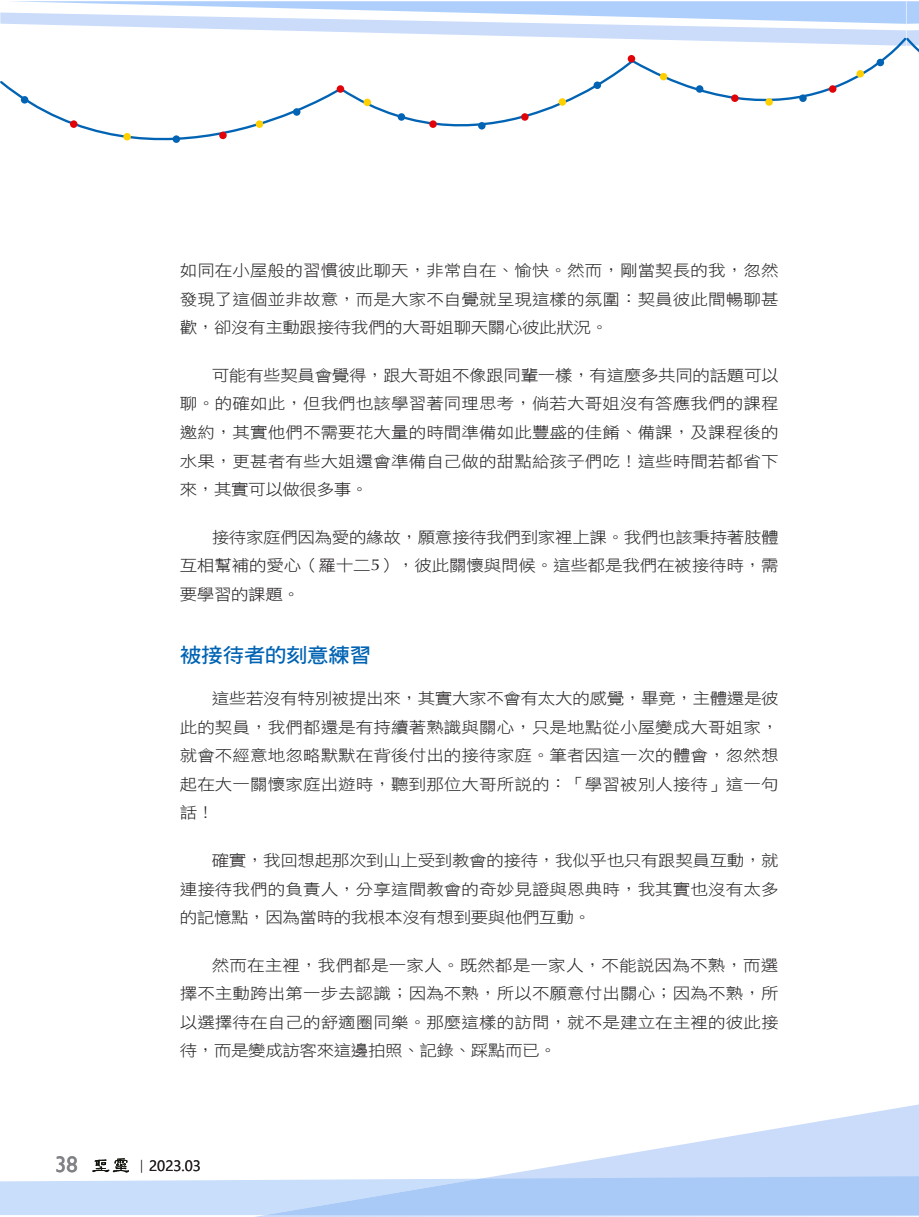
<style>
.page{position:relative;width:919px;height:1217px;background:#fff}
.page>*{position:absolute;margin:0;border:0;box-sizing:border-box;transform-origin:0 0}
.t1{font:22.5px "Gill Sans";color:#808285}
.大標{font:20.25px "DF Hei W7 WIN BF";letter-spacing:-.035em;color:#0063b3;scale:1.08 1}
.Normal-首段{font:15.75px/28.5px "DF Hei W3 WIN BF";letter-spacing:.005em;color:#231f20;text-align:justify;scale:1.11 1}
.t2{font:15px "Segoe UI";color:#231f20}
.s1{font-family:"Optima"}
.s2{font-family:"Adobe Ming Std";font-weight:300}
</style>
<div class="page">
<svg style="left:254px;top:1104px;width:664px;height:112px"></svg>
<svg style="left:0;top:1157px;width:918px;height:57px"></svg>
<svg style="left:0;top:1px;width:918px;height:142px"></svg>
<p class="Normal-首段" style="left:180px;top:256px;width:541px">如同在小屋般的習慣彼此聊天，非常自在、愉快。然而，剛當契長的我，忽然發現了這個並非故意，而是大家不自覺就呈現這樣的氛圍：契員彼此間暢聊甚歡，卻沒有主動跟接待我們的大哥姐聊天關心彼此狀況。</p>
<p class="Normal-首段" style="left:180px;top:361px;width:541px;text-indent:32px">可能有些契員會覺得，跟大哥姐不像跟同輩一樣，有這麼多共同的話題可以聊。的確如此，但我們也該學習著同理思考，倘若大哥姐沒有答應我們的課程邀約，其實他們不需要花大量的時間準備如此豐盛的佳餚、備課，及課程後的水果，更甚者有些大姐還會準備自己做的甜點給孩子們吃！這些時間若都省下來，其實可以做很多事。</p>
<p class="Normal-首段" style="left:180px;top:522px;width:541px;text-indent:32px">接待家庭們因為愛的緣故，願意接待我們到家裡上課。我們也該秉持著肢體互相幫補的愛心（羅十二<span class="s1">5</span>），彼此關懷與問候。這些都是我們在被接待時，需要學習的課題。</p>
<p class="大標" style="left:180px;top:644px;width:178px">被接待者的刻意練習</p>
<p class="Normal-首段" style="left:180px;top:684px;width:541px;text-indent:32px">這些若沒有特別被提出來，其實大家不會有太大的感覺，畢竟，主體還是彼此的契員，我們都還是有持續著熟識與關心，只是地點從小屋變成大哥姐家，就會不經意地忽略默默在背後付出的接待家庭。筆者因這一次的體會，忽然想起在大一關懷家庭出遊時，聽到那位大哥所說的：「學習被別人接待」這一句話！</p>
<p class="Normal-首段" style="left:180px;top:845px;width:541px;text-indent:32px">確實，我回想起那次到山上受到教會的接待，我似乎也只有跟契員互動，就連接待我們的負責人，分享這間教會的奇妙見證與恩典時，我其實也沒有太多的記憶點，因為當時的我根本沒有想到要與他們互動。</p>
<p class="Normal-首段" style="left:180px;top:950px;width:541px;text-indent:32px">然而在主裡，我們都是一家人。既然都是一家人，不能說因為不熟，而選擇不主動跨出第一步去認識；因為不熟，所以不願意付出關心；因為不熟，所以選擇待在自己的舒適圈同樂。那麼這樣的訪問，就不是建立在主裡的彼此接待，而是變成訪客來這邊拍照、記錄、踩點而已。</p>
<p class="t1" style="left:55px;top:1150px;width:24px">38</p>
<p class="t2" style="left:134px;top:1151px;width:68px"><span class="s2">｜</span>2023.03</p>
</div>
